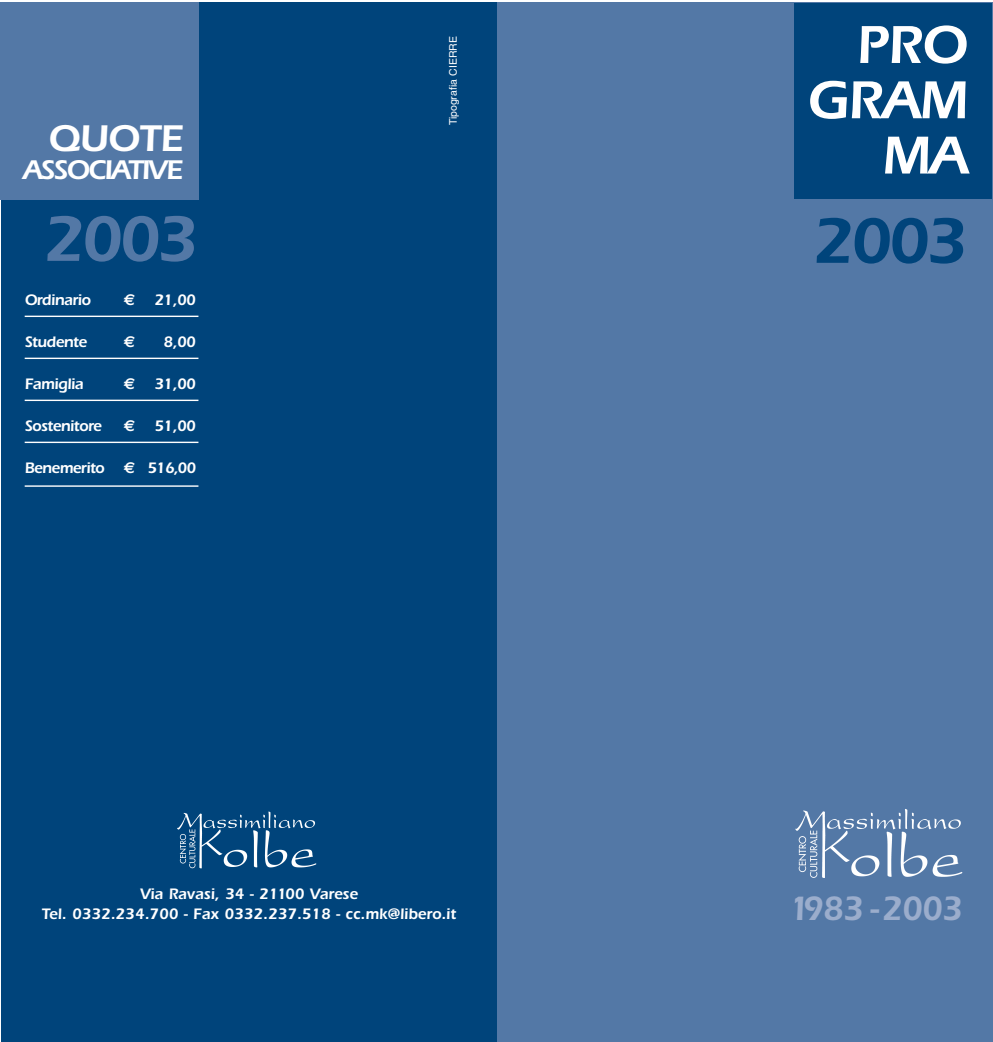
<style>
.page{position:relative;width:993px;height:1042px;background:#fff}
.page>*{position:absolute;margin:0;border:0;box-sizing:border-box;transform-origin:0 0}
.t1{font:600 66.33px "Itc Eras";color:#00447b}
.t2{font:600 66.33px "Itc Eras";color:#5378a6}
.t3{font:600 55.3px/55.3px "Itc Eras";letter-spacing:-.02em;color:#fff;text-align:right}
.t4{font:600 38.5px "Itc Eras";letter-spacing:-.02em;color:#fff}
.t5{font:600 35px "Itc Eras";letter-spacing:-.03em;color:#9badcc;scale:.95 1}
.t6{font:600 28px "Itc Eras";letter-spacing:-.065em;color:#fff}
.t7{font:600 15.75px "Itc Eras";letter-spacing:-.03em;color:#fff}
.t8{font:600 15.75px/19.2px "Itc Eras";color:#fff;text-align:center}
.t9{font:700 15.75px "Euro Sans";color:#fff}
.t10{font:10.5px "Helvetica";color:#fff}
.s1{font-family:"Euro Sans";font-weight:700}
</style>
<div class="page">
<div style="left:496px;top:2px;width:496px;height:1040px;background:#5378a6"></div>
<div style="left:794px;top:4px;width:197px;height:195px;background:#00447b"></div>
<div style="left:1px;top:2px;width:495px;height:1040px;background:#00447b"></div>
<img style="left:177px;top:811px;width:140px;height:58px">
<img style="left:795px;top:809px;width:167px;height:69px">
<div style="left:0;top:2px;width:198px;height:197px;background:#5378a6"></div>
<hr style="left:25px;top:316px;width:173px;height:1px;background:#fff">
<hr style="left:25px;top:358px;width:173px;height:1px;background:#fff">
<hr style="left:25px;top:400px;width:173px;height:1px;background:#fff">
<hr style="left:25px;top:442px;width:173px;height:1px;background:#fff">
<hr style="left:25px;top:485px;width:173px;height:2px;background:#fff">
<h3 class="t4" style="left:48px;top:125px;width:137px">QUOTE</h3>
<h3 class="t6" style="left:23px;top:160px;width:162px">ASSOCIATIVE</h3>
<h1 class="t2" style="left:43px;top:217px;width:157px">2003</h1>
<p class="t7" style="left:25px;top:294px;width:68px">Ordinario</p>
<p class="t7" style="left:124px;top:294px;width:73px"><span class="s1">€</span> 21,00</p>
<p class="t7" style="left:25px;top:336px;width:64px">Studente</p>
<p class="t9" style="left:124px;top:332px;width:13px">€</p>
<p class="t7" style="left:163px;top:336px;width:34px">8,00</p>
<p class="t7" style="left:25px;top:378px;width:60px">Famiglia</p>
<p class="t7" style="left:124px;top:378px;width:73px"><span class="s1">€</span> 31,00</p>
<p class="t7" style="left:25px;top:420px;width:78px">Sostenitore</p>
<p class="t7" style="left:124px;top:420px;width:73px"><span class="s1">€</span> 51,00</p>
<p class="t7" style="left:25px;top:462px;width:173px">Benemerito <span class="s1">€</span> 516,00</p>
<p class="t10" style="left:449px;top:125px;width:91px;rotate:-90deg">Tipografia CIERRE</p>
<p class="t8" style="left:42px;top:886px;width:415px">Via Ravasi, 34 - 21100 Varese<br>Tel. 0332.234.700 - Fax 0332.237.518 - cc.mk@libero.it</p>
<h2 class="t3" style="left:806px;top:23px;width:162px">PRO<br>GRAM<br>MA</h2>
<h1 class="t1" style="left:812px;top:219px;width:157px">2003</h1>
<h3 class="t5" style="left:788px;top:896px;width:184px">1983 - 2003</h3>
</div>
